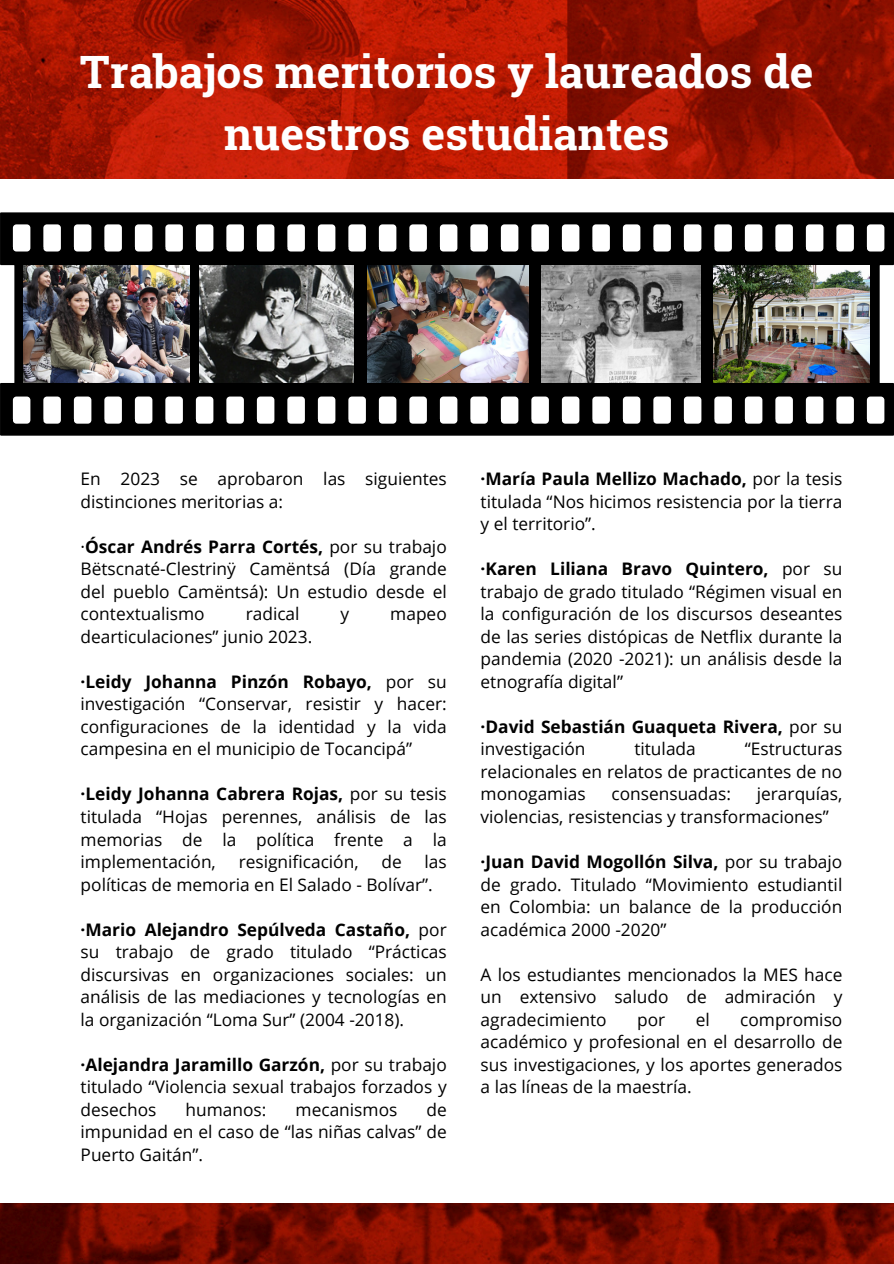
<style>
.page{position:relative;width:894px;height:1264px;background:#fff}
.page>*{position:absolute;margin:0;border:0;box-sizing:border-box;transform-origin:0 0}
.t1{font:700 44.55px/61.8px "Roboto Slab";color:#fff;text-align:center}
.t2{font:17.25px/22.5px "Open Sans";color:#000;text-align:justify}
.t3{font:700 17.25px/22.5px "Open Sans";color:#000}
.s1{font-weight:700}
.s2{font-weight:400}
</style>
<div class="page">
<img style="left:0;top:0;width:893px;height:179px">
<img style="left:0;top:1203px;width:893px;height:60px">
<svg style="left:0;top:212px;width:893px;height:224px;background:#111"></svg>
<div style="left:27px;top:264px;width:156px;height:120px;border:2px solid #000"></div>
<div style="left:199px;top:264px;width:156px;height:120px;border:2px solid #000"></div>
<div style="left:370px;top:264px;width:156px;height:120px;border:2px solid #000"></div>
<div style="left:542px;top:264px;width:156px;height:120px;border:2px solid #000"></div>
<div style="left:714px;top:264px;width:156px;height:120px;border:2px solid #000"></div>
<svg style="left:10px;top:222px;width:23px;height:32px"></svg>
<svg style="left:41px;top:222px;width:23px;height:32px"></svg>
<svg style="left:71px;top:222px;width:23px;height:32px"></svg>
<svg style="left:102px;top:222px;width:23px;height:32px"></svg>
<svg style="left:132px;top:222px;width:23px;height:32px"></svg>
<svg style="left:162px;top:222px;width:23px;height:32px"></svg>
<svg style="left:193px;top:222px;width:23px;height:32px"></svg>
<svg style="left:223px;top:222px;width:23px;height:32px"></svg>
<svg style="left:254px;top:222px;width:23px;height:32px"></svg>
<svg style="left:284px;top:222px;width:23px;height:32px"></svg>
<svg style="left:315px;top:222px;width:23px;height:32px"></svg>
<svg style="left:345px;top:222px;width:23px;height:32px"></svg>
<svg style="left:376px;top:222px;width:23px;height:32px"></svg>
<svg style="left:406px;top:222px;width:23px;height:32px"></svg>
<svg style="left:437px;top:222px;width:23px;height:32px"></svg>
<svg style="left:467px;top:222px;width:23px;height:32px"></svg>
<svg style="left:498px;top:222px;width:23px;height:32px"></svg>
<svg style="left:528px;top:222px;width:23px;height:32px"></svg>
<svg style="left:559px;top:222px;width:23px;height:32px"></svg>
<svg style="left:589px;top:222px;width:23px;height:32px"></svg>
<svg style="left:620px;top:222px;width:23px;height:32px"></svg>
<svg style="left:650px;top:222px;width:23px;height:32px"></svg>
<svg style="left:681px;top:222px;width:23px;height:32px"></svg>
<svg style="left:711px;top:222px;width:23px;height:32px"></svg>
<svg style="left:742px;top:222px;width:23px;height:32px"></svg>
<svg style="left:772px;top:222px;width:23px;height:32px"></svg>
<svg style="left:802px;top:222px;width:23px;height:32px"></svg>
<svg style="left:833px;top:222px;width:23px;height:32px"></svg>
<svg style="left:863px;top:222px;width:23px;height:32px"></svg>
<svg style="left:10px;top:394px;width:23px;height:32px"></svg>
<svg style="left:41px;top:394px;width:23px;height:32px"></svg>
<svg style="left:71px;top:394px;width:23px;height:32px"></svg>
<svg style="left:102px;top:394px;width:23px;height:32px"></svg>
<svg style="left:132px;top:394px;width:23px;height:32px"></svg>
<svg style="left:162px;top:394px;width:23px;height:32px"></svg>
<svg style="left:193px;top:394px;width:23px;height:32px"></svg>
<svg style="left:223px;top:394px;width:23px;height:32px"></svg>
<svg style="left:254px;top:394px;width:23px;height:32px"></svg>
<svg style="left:284px;top:394px;width:23px;height:32px"></svg>
<svg style="left:315px;top:394px;width:23px;height:32px"></svg>
<svg style="left:345px;top:394px;width:23px;height:32px"></svg>
<svg style="left:376px;top:394px;width:23px;height:32px"></svg>
<svg style="left:406px;top:394px;width:23px;height:32px"></svg>
<svg style="left:437px;top:394px;width:23px;height:32px"></svg>
<svg style="left:467px;top:394px;width:23px;height:32px"></svg>
<svg style="left:498px;top:394px;width:23px;height:32px"></svg>
<svg style="left:528px;top:394px;width:23px;height:32px"></svg>
<svg style="left:559px;top:394px;width:23px;height:32px"></svg>
<svg style="left:589px;top:394px;width:23px;height:32px"></svg>
<svg style="left:620px;top:394px;width:23px;height:32px"></svg>
<svg style="left:650px;top:394px;width:23px;height:32px"></svg>
<svg style="left:681px;top:394px;width:23px;height:32px"></svg>
<svg style="left:711px;top:394px;width:23px;height:32px"></svg>
<svg style="left:742px;top:394px;width:23px;height:32px"></svg>
<svg style="left:772px;top:394px;width:23px;height:32px"></svg>
<svg style="left:802px;top:394px;width:23px;height:32px"></svg>
<svg style="left:833px;top:394px;width:23px;height:32px"></svg>
<svg style="left:863px;top:394px;width:23px;height:32px"></svg>
<img style="left:24px;top:266px;width:165px;height:117px">
<img style="left:713px;top:266px;width:156px;height:117px">
<img style="left:367px;top:266px;width:161px;height:117px">
<img style="left:199px;top:266px;width:154px;height:117px">
<img style="left:541px;top:266px;width:159px;height:117px">
<p class="t1" style="left:80px;top:40px;width:735px">Trabajos meritorios y laureados de nuestros estudiantes</p>
<h1 class="t2" style="left:81px;top:467px;width:367px">En 2023 se aprobaron las siguientes distinciones meritorias a:</h1>
<p class="t2" style="left:81px;top:535px;width:367px">·<span class="s1">Óscar Andrés Parra Cortés,</span> por su trabajo Bëtscnaté-Clestrinÿ Camëntsá (Día grande del pueblo Camëntsá): Un estudio desde el contextualismo</p>
<p class="t2" style="left:246px;top:602px;width:55px">radical</p>
<p class="t2" style="left:340px;top:602px;width:10px">y</p>
<p class="t2" style="left:390px;top:602px;width:58px">mapeo</p>
<p class="t2" style="left:81px;top:625px;width:233px">dearticulaciones” junio 2023.</p>
<p class="t2" style="left:81px;top:670px;width:367px"><span class="s1">·Leidy Johanna Pinzón Robayo,</span> por su investigación “Conservar, resistir y hacer: configuraciones de la identidad y la vida campesina en el municipio de Tocancipá”</p>
<p class="t2" style="left:81px;top:782px;width:367px"><span class="s1">·Leidy Johanna Cabrera Rojas,</span> por su tesis titulada “Hojas perennes, análisis de las memorias de la política frente a la implementación,</p>
<p class="t2" style="left:238px;top:850px;width:121px">resignificación,</p>
<p class="t2" style="left:381px;top:850px;width:22px">de</p>
<p class="t2" style="left:81px;top:850px;width:367px;text-indent:344px">las políticas de memoria en El Salado - Bolívar”.</p>
<p class="t2" style="left:81px;top:917px;width:367px"><span class="s1">·Mario Alejandro Sepúlveda Castaño,</span> por su trabajo de grado titulado “Prácticas discursivas en organizaciones sociales: un análisis de las mediaciones y tecnologías en la organización “Loma Sur” (2004 -2018).</p>
<p class="t2" style="left:81px;top:1052px;width:367px"><span class="s1">·Alejandra Jaramillo Garzón,</span> por su trabajo titulado “Violencia sexual trabajos forzados y desechos</p>
<p class="t2" style="left:81px;top:1097px;width:367px;text-indent:346px">de impunidad en el caso de “las niñas calvas” de Puerto Gaitán”.</p>
<p class="t2" style="left:185px;top:1097px;width:82px">humanos:</p>
<p class="t2" style="left:295px;top:1097px;width:103px">mecanismos</p>
<p class="t2" style="left:480px;top:467px;width:363px"><span class="s1">·María Paula Mellizo Machado,</span> por la tesis titulada “Nos hicimos resistencia por la tierra y el territorio”.</p>
<p class="t2" style="left:480px;top:557px;width:363px"><span class="s1">·Karen Liliana Bravo Quintero,</span> por su trabajo de grado titulado “Régimen visual en la configuración de los discursos deseantes de las series distópicas de Netflix durante la pandemia (2020 -2021): un análisis desde la etnografía digital”</p>
<p class="t3" style="left:480px;top:715px;width:363px">·David Sebastián Guaqueta Rivera, <span class="s2">por su investigación</span></p>
<p class="t2" style="left:634px;top:737px;width:63px">titulada</p>
<p class="t2" style="left:480px;top:737px;width:363px;text-indent:264px">“Estructuras relacionales en relatos de practicantes de no monogamias</p>
<p class="t2" style="left:480px;top:782px;width:363px;text-indent:276px">jerarquías, violencias, resistencias y transformaciones”</p>
<p class="t2" style="left:480px;top:850px;width:363px"><span class="s1">·Juan David Mogollón Silva,</span> por su trabajo de grado. Titulado “Movimiento estudiantil en Colombia: un balance de la producción académica 2000 -2020”</p>
<p class="t2" style="left:480px;top:962px;width:363px">A los estudiantes mencionados la MES hace un extensivo saludo de admiración y agradecimiento</p>
<p class="t2" style="left:611px;top:782px;width:121px">consensuadas:</p>
<p class="t2" style="left:637px;top:1007px;width:30px">por</p>
<p class="t2" style="left:695px;top:1007px;width:16px">el</p>
<p class="t2" style="left:480px;top:1007px;width:363px;text-indent:259px">compromiso académico y profesional en el desarrollo de sus investigaciones, y los aportes generados a las líneas de la maestría.</p>
</div>
